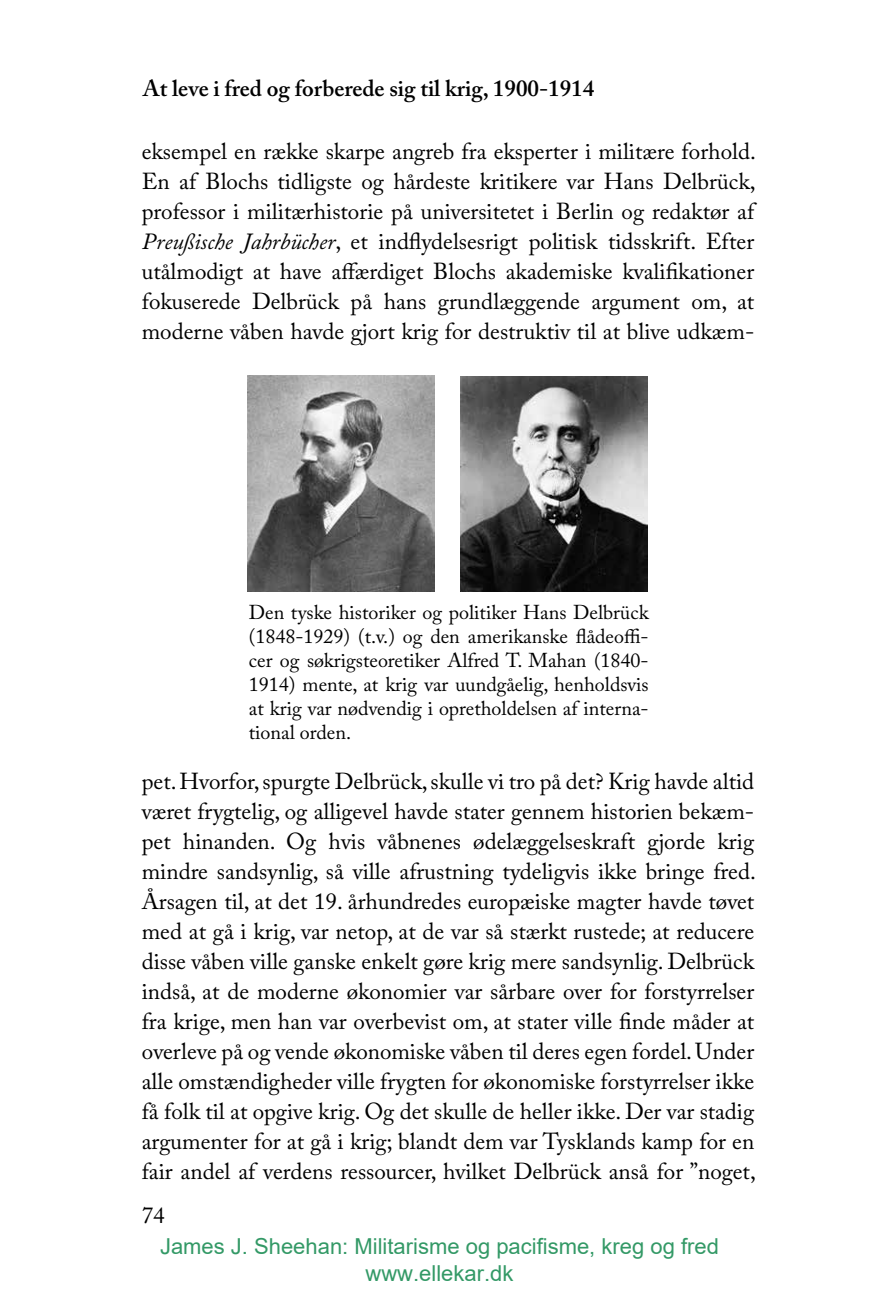
<style>
.page{position:relative;width:879px;height:1304px;background:#fff}
.page>*{position:absolute;margin:0;border:0;box-sizing:border-box;transform-origin:0 0}
.t1{font:23px/30px "Adobe Caslon Pro";color:#000;text-align:justify}
.t2{font:600 23px "Adobe Caslon Pro";color:#000}
.t3{font:22px/26.4px "Arial";color:#396;text-align:center}
.t4{font:20px/24px "Adobe Caslon Pro";color:#000;text-align:justify}
.s1{font-style:italic}
</style>
<div class="page">
<img style="left:247px;top:376px;width:188px;height:215px">
<img style="left:460px;top:376px;width:188px;height:215px">
<p class="t2" style="left:143px;top:74px;width:453px">At leve i fred og forberede sig til krig, 1900-1914</p>
<p class="t1" style="left:142px;top:136px;width:615px">eksempel en række skarpe angreb fra eksperter i militære forhold.<br>En af Blochs tidligste og hårdeste kritikere var Hans Delbrück, professor i militærhistorie på universitetet i Berlin og redaktør af <span class="s1">Preußische Jahrbücher</span>, et indflydelsesrigt politisk tidsskrift. Efter utålmodigt at have affærdiget Blochs akademiske kvalifikationer fokuserede Delbrück på hans grundlæggende argument om, at moderne våben havde gjort krig for destruktiv til at blive udkæm-</p>
<p class="t4" style="left:249px;top:600px;width:401px">Den tyske historiker og politiker Hans Delbrück (1848-1929) (t.v.) og den amerikanske flådeoffi&shy;cer og søkrigsteoretiker Alfred T. Mahan (1840- 1914) mente, at krig var uundgåelig, henholdsvis at krig var nødvendig i opretholdelsen af interna&shy;tional orden.</p>
<p class="t1" style="left:142px;top:766px;width:615px">pet. Hvorfor, spurgte Delbrück, skulle vi tro på det? Krig havde altid været frygtelig, og alligevel havde stater gennem historien bekæm&shy;pet hinanden. Og hvis våbnenes ødelæggelseskraft gjorde krig mindre sandsynlig, så ville afrustning tydeligvis ikke bringe fred.<br>Årsagen til, at det 19. århundredes europæiske magter havde tøvet med at gå i krig, var netop, at de var så stærkt rustede; at reducere disse våben ville ganske enkelt gøre krig mere sandsynlig. Delbrück indså, at de moderne økonomier var sårbare over for forstyrrelser fra krige, men han var overbevist om, at stater ville finde måder at overleve på og vende økonomiske våben til deres egen fordel. Under alle omstændigheder ville frygten for økonomiske forstyrrelser ikke få folk til at opgive krig. Og det skulle de heller ikke. Der var stadig argumenter for at gå i krig; blandt dem var Tysklands kamp for en fair andel af verdens ressourcer, hvilket Delbrück anså for ”noget,</p>
<p class="t1" style="left:142px;top:1200px;width:24px">74</p>
<p class="t3" style="left:160px;top:1233px;width:560px">James J. Sheehan: Militarisme og pacifisme, kreg og fred www.ellekar.dk</p>
</div>
